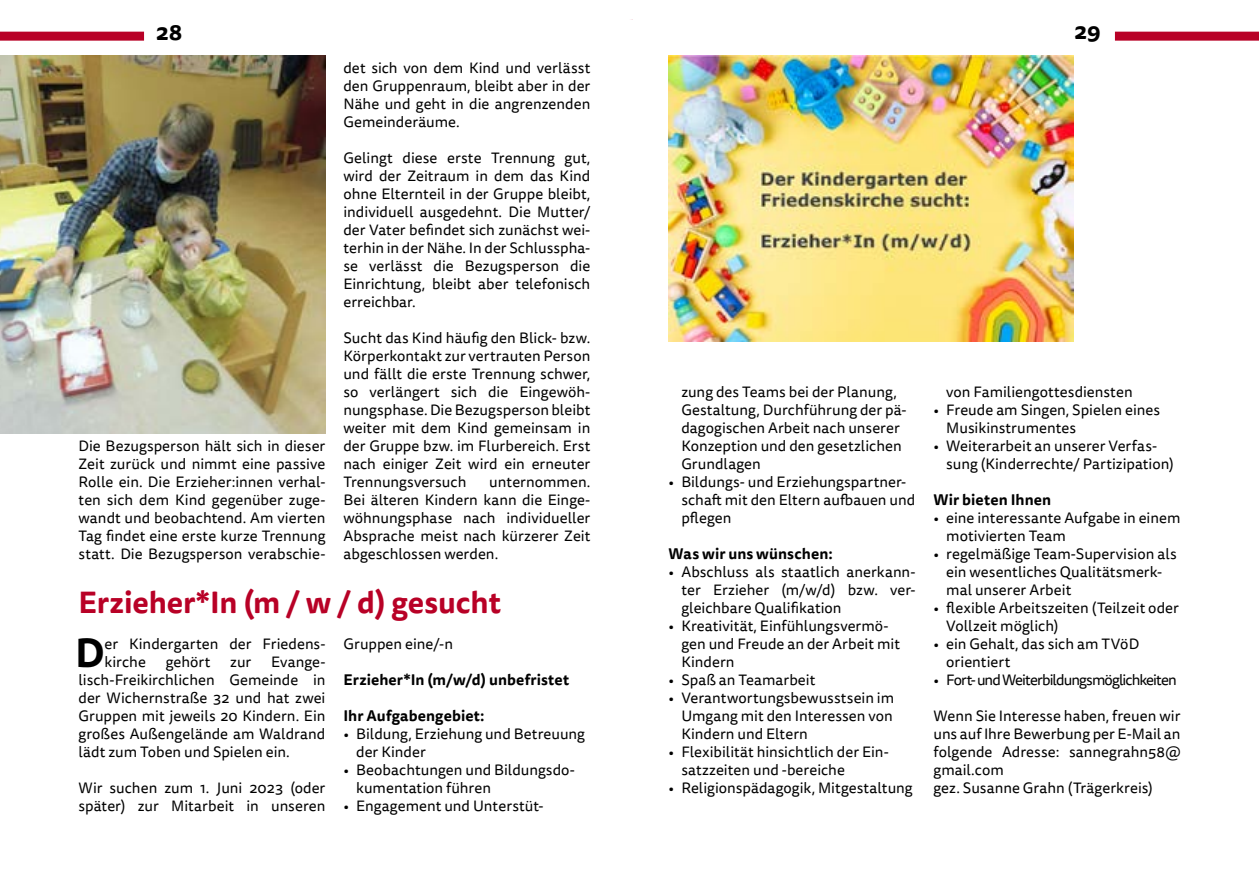
<style>
.page{position:relative;width:1259px;height:893px;background:#fff}
.page>*{position:absolute;margin:0;border:0;box-sizing:border-box;transform-origin:0 0}
.t1{font:700 40.2px "Tisa Sans Pro";color:#000}
.t2{font:700 30px "Tisa Sans Pro";letter-spacing:-.005em;color:#b80126}
.t3{font:700 22.5px "Tisa Sans Pro";color:#000}
.t4{font:15px/18px "Tisa Sans Pro";color:#000}
.t5{font:700 15px "Tisa Sans Pro";letter-spacing:.01em;color:#000}
.t6{font:15px "Tisa Sans Pro";letter-spacing:-.06em;color:#000}
</style>
<div class="page">
<div style="left:0;top:32px;width:144px;height:9px;background:#b80126"></div>
<div style="left:1115px;top:32px;width:144px;height:9px;background:#b80126"></div>
<img style="left:0;top:55px;width:325px;height:379px">
<img style="left:668px;top:55px;width:405px;height:286px">
<h3 class="t3" style="left:156px;top:15px;width:28px">28</h3>
<h3 class="t3" style="left:1074px;top:14px;width:28px">29</h3>
<p class="t4" style="left:78px;top:438px;width:248px;text-align:justify">Die Bezugsperson hält sich in dieser Zeit zurück und nimmt eine passive Rolle ein. Die Erzieher:innen verhal&shy;ten sich dem Kind gegenüber zuge&shy;wandt und beobachtend. Am vierten Tag findet eine erste kurze Trennung statt. Die Bezugsperson verabschie-</p>
<p class="t4" style="left:343px;top:60px;width:248px;text-align:justify">det sich von dem Kind und verlässt den Gruppenraum, bleibt aber in der Nähe und geht in die angrenzenden Gemeinderäume.</p>
<p class="t4" style="left:343px;top:150px;width:248px;text-align:justify">Gelingt diese erste Trennung gut, wird der Zeitraum in dem das Kind ohne Elternteil in der Gruppe bleibt, individuell ausgedehnt. Die Mutter/ der Vater befindet sich zunächst wei&shy;terhin in der Nähe. In der Schlusspha&shy;se verlässt die Bezugsperson die Einrichtung, bleibt aber telefonisch erreichbar.</p>
<p class="t4" style="left:343px;top:330px;width:248px;text-align:justify">Sucht das Kind häufig den Blick- bzw.<br>Körperkontakt zur vertrauten Person und fällt die erste Trennung schwer, so verlängert sich die Eingewöh&shy;nungsphase. Die Bezugsperson bleibt weiter mit dem Kind gemeinsam in der Gruppe bzw. im Flurbereich. Erst nach einiger Zeit wird ein erneuter Trennungsversuch</p>
<p class="t4" style="left:343px;top:474px;width:248px;text-align:justify;text-indent:146px">unternommen.<br>Bei älteren Kindern kann die Einge&shy;wöhnungsphase nach individueller Absprache meist nach kürzerer Zeit abgeschlossen werden.</p>
<h2 class="t2" style="left:78px;top:581px;width:424px">Erzieher*In (m / w / d) gesucht</h2>
<h1 class="t1" style="left:75px;top:624px;width:31px">D</h1>
<p class="t4" style="left:104px;top:636px;width:222px">er Kindergarten der Friedens&shy;kirche</p>
<p class="t4" style="left:343px;top:636px;width:111px">Gruppen eine/-n</p>
<p class="t5" style="left:343px;top:669px;width:227px">Erzieher*In (m/w/d) unbefristet</p>
<p class="t5" style="left:343px;top:705px;width:143px">Ihr Aufgabengebiet:</p>
<p class="t4" style="left:356px;top:726px;width:230px;text-indent:-13px">• Bildung, Erziehung und Betreuung der Kinder</p>
<p class="t4" style="left:356px;top:762px;width:220px;text-indent:-13px">• Beobachtungen und Bildungsdo&shy;kumentation führen</p>
<p class="t4" style="left:343px;top:798px;width:202px">• Engagement und Unterstüt-</p>
<p class="t4" style="left:166px;top:654px;width:46px">gehört</p>
<p class="t4" style="left:230px;top:654px;width:23px">zur</p>
<p class="t4" style="left:78px;top:654px;width:248px;text-align:justify;text-indent:193px">Evange&shy;lisch-Freikirchlichen Gemeinde in der Wichernstraße 32 und hat zwei Gruppen mit jeweils 20 Kindern. Ein großes Außengelände am Waldrand lädt zum Toben und Spielen ein.</p>
<p class="t4" style="left:78px;top:780px;width:248px">Wir suchen zum 1. Juni 2023 (oder später) zur Mitarbeit in unseren</p>
<p class="t4" style="left:681px;top:384px;width:227px">zung des Teams bei der Planung,<br>Gestaltung, Durchführung der pä&shy;dagogischen Arbeit nach unserer<br>Konzeption und den gesetzlichen<br>Grundlagen</p>
<p class="t4" style="left:681px;top:474px;width:235px;text-indent:-13px">• Bildungs- und Erziehungspartner&shy;schaft mit den Eltern aufbauen und pflegen</p>
<p class="t5" style="left:668px;top:543px;width:166px">Was wir uns wünschen:</p>
<p class="t4" style="left:681px;top:564px;width:236px;text-align:justify;text-indent:-13px">• Abschluss als staatlich anerkann&shy;ter Erzieher (m/w/d) bzw. ver&shy;gleichbare Qualifikation</p>
<p class="t4" style="left:681px;top:618px;width:220px;text-indent:-13px">• Kreativität, Einfühlungsvermö&shy;gen und Freude an der Arbeit mit<br>Kindern</p>
<p class="t4" style="left:668px;top:672px;width:148px">• Spaß an Teamarbeit</p>
<p class="t4" style="left:681px;top:690px;width:214px;text-align:justify;text-indent:-13px">• Verantwortungsbewusstsein im Umgang mit den Interessen von Kindern und Eltern</p>
<p class="t4" style="left:681px;top:744px;width:209px;text-indent:-13px">• Flexibilität hinsichtlich der Ein&shy;satzzeiten und -bereiche</p>
<p class="t4" style="left:668px;top:780px;width:246px">• Religionspädagogik, Mitgestaltung</p>
<p class="t4" style="left:946px;top:384px;width:188px">von Familiengottesdiensten</p>
<p class="t4" style="left:946px;top:402px;width:215px;text-indent:-13px">• Freude am Singen, Spielen eines<br>Musikinstrumentes</p>
<p class="t4" style="left:946px;top:438px;width:229px;text-indent:-13px">• Weiterarbeit an unserer Verfas&shy;sung (Kinderrechte/ Partizipation)</p>
<p class="t5" style="left:933px;top:489px;width:119px">Wir bieten Ihnen</p>
<p class="t4" style="left:946px;top:510px;width:236px;text-indent:-13px">• eine interessante Aufgabe in einem motivierten Team</p>
<p class="t4" style="left:946px;top:546px;width:232px;text-indent:-13px">• regelmäßige Team-Supervision als ein wesentliches Qualitätsmerk&shy;mal unserer Arbeit</p>
<p class="t4" style="left:946px;top:600px;width:234px;text-indent:-13px">• flexible Arbeitszeiten (Teilzeit oder<br>Vollzeit möglich)</p>
<p class="t4" style="left:946px;top:636px;width:194px;text-indent:-13px">• ein Gehalt, das sich am TVöD orientiert</p>
<p class="t6" style="left:933px;top:670px;width:245px">• Fort- und Weiterbildungsmöglichkeiten</p>
<p class="t4" style="left:933px;top:708px;width:248px">Wenn Sie Interesse haben, freuen wir uns auf Ihre Bewerbung per E-Mail an folgende Adresse: sannegrahn58@ gmail.com<br>gez. Susanne Grahn (Trägerkreis)</p>
</div>
